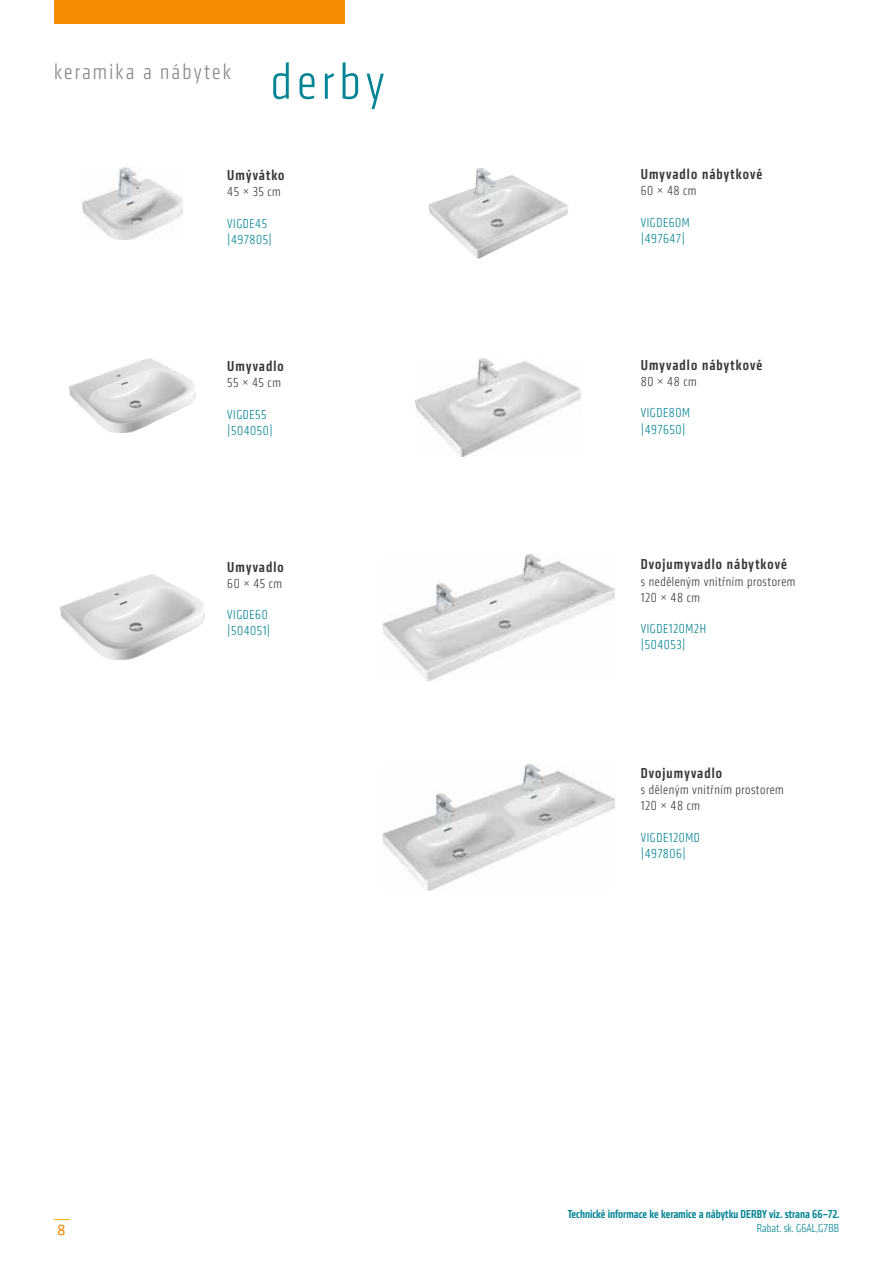
<style>
.page{position:relative;width:893px;height:1263px;background:#fff}
.page>*{position:absolute;margin:0;border:0;box-sizing:border-box;transform-origin:0 0}
.t1{font:300 52.5px "GC Klavika Cond Fein";letter-spacing:.1em;color:#008394}
.t2{font:300 22.5px "GC Klavika Cond Fein";letter-spacing:.1em;color:#878988}
.t3{font:15.75px "GC Klavika";color:#f38800}
.t4{font:500 15px "GC Klavika Cond Fein";letter-spacing:.07em;color:#383937}
.t5{font:300 13.5px/16.2px "GC Klavika Cond Fein";letter-spacing:.04em;color:#008394}
.t6{font:300 13.5px/16.2px "GC Klavika Cond Fein";letter-spacing:.04em;color:#383937}
.t7{font:500 12px "GC Klavika Cond Fein";color:#008394}
.t8{font:300 12px "GC Klavika Cond Fein";color:#008394}
</style>
<div class="page">
<svg style="left:54px;top:1219px;width:16px;height:1px"></svg>
<div style="left:54px;top:0;width:290px;height:24px;background:#f48e00"></div>
<img style="left:383px;top:765px;width:231px;height:126px">
<img style="left:60px;top:574px;width:145px;height:86px">
<img style="left:383px;top:554px;width:231px;height:126px">
<img style="left:82px;top:168px;width:101px;height:71px">
<img style="left:70px;top:359px;width:125px;height:73px">
<img style="left:416px;top:359px;width:165px;height:97px">
<img style="left:428px;top:168px;width:141px;height:91px">
<h2 class="t2" style="left:54px;top:59px;width:178px">keramika a nábytek</h2>
<h1 class="t1" style="left:271px;top:53px;width:115px">derby</h1>
<p class="t4" style="left:227px;top:166px;width:59px">Umývátko</p>
<p class="t6" style="left:227px;top:184px;width:55px">45 × 35 cm</p>
<p class="t4" style="left:641px;top:165px;width:123px">Umyvadlo nábytkové</p>
<p class="t6" style="left:641px;top:183px;width:57px">60 × 48 cm</p>
<p class="t5" style="left:227px;top:215px;width:46px">VIGDE45 |497805|</p>
<p class="t5" style="left:641px;top:214px;width:50px">VIGDE60M |497647|</p>
<p class="t4" style="left:227px;top:356px;width:58px">Umyvadlo</p>
<p class="t6" style="left:227px;top:375px;width:55px">55 × 45 cm</p>
<p class="t4" style="left:641px;top:355px;width:123px">Umyvadlo nábytkové</p>
<p class="t6" style="left:641px;top:374px;width:57px">80 × 48 cm</p>
<p class="t5" style="left:227px;top:406px;width:47px">VIGDE55 |504050|</p>
<p class="t5" style="left:641px;top:405px;width:51px">VIGDE80M |497650|</p>
<p class="t4" style="left:227px;top:557px;width:58px">Umyvadlo</p>
<p class="t6" style="left:227px;top:575px;width:56px">60 × 45 cm</p>
<p class="t4" style="left:641px;top:555px;width:148px">Dvojumyvadlo nábytkové</p>
<p class="t6" style="left:641px;top:573px;width:156px">s neděleným vnitřním prostorem<br>120 × 48 cm</p>
<p class="t5" style="left:227px;top:607px;width:45px">VIGDE60 |504051|</p>
<p class="t5" style="left:641px;top:621px;width:67px">VIGDE120M2H |504053|</p>
<p class="t4" style="left:641px;top:763px;width:83px">Dvojumyvadlo</p>
<p class="t6" style="left:641px;top:782px;width:144px">s děleným vnitřním prostorem<br>120 × 48 cm</p>
<p class="t5" style="left:641px;top:829px;width:61px">VIGDE120MD |497806|</p>
<p class="t7" style="left:568px;top:1206px;width:273px">Technické informace ke keramice a nábytku DERBY viz. strana 66–72.</p>
<p class="t3" style="left:57px;top:1220px;width:10px">8</p>
<p class="t8" style="left:757px;top:1221px;width:84px">Rabat. sk. G6AL,G7BB</p>
</div>
